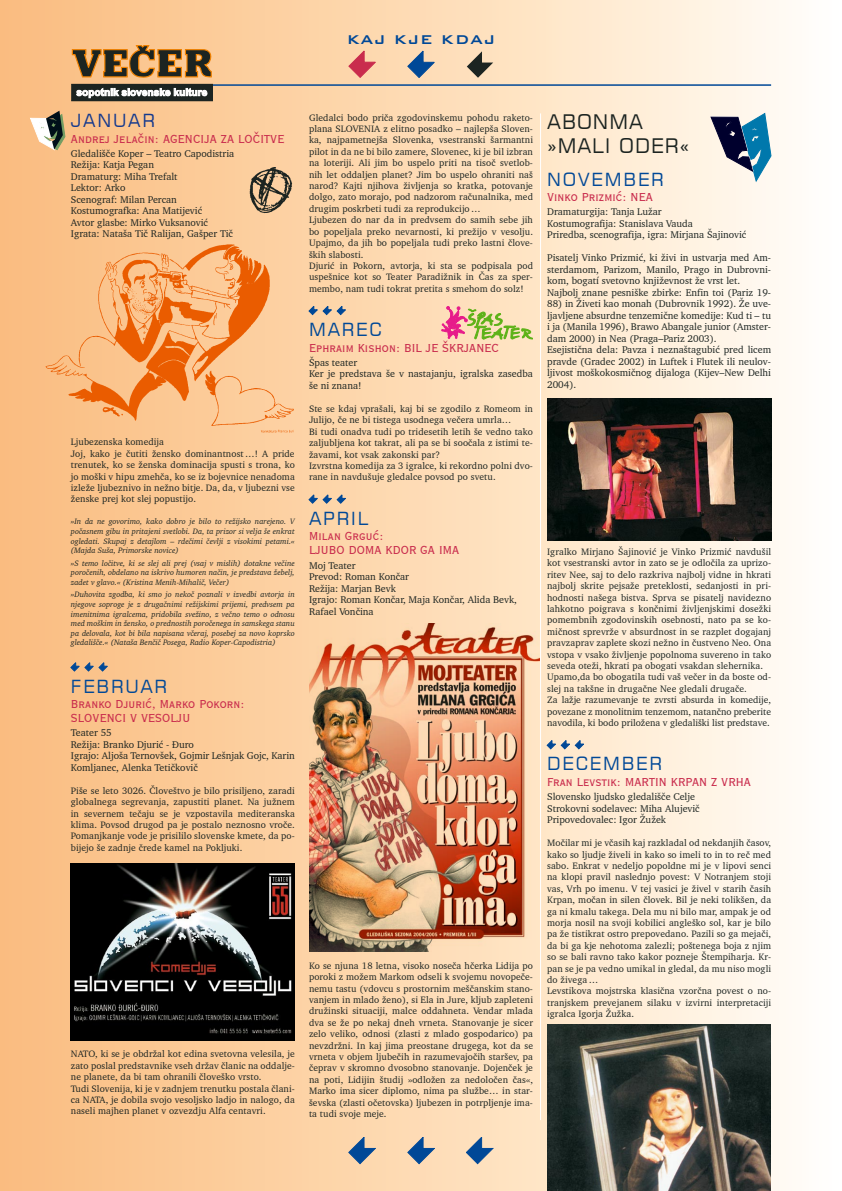
<style>
.page{position:relative;width:842px;height:1191px;background:#fff}
.page>*{position:absolute;margin:0;border:0;box-sizing:border-box;transform-origin:0 0}
.t1{font:20px/24px "Square 721 BT";letter-spacing:.05em;color:#1c2421}
.t2{font:18px "Square 721 BT";letter-spacing:.1em;color:#004897}
.t3{font:18px "Square 721 BT";letter-spacing:.1em;color:#153a8e}
.t4{font:500 17px "Bank Gothic BT";letter-spacing:.045em;color:#004897}
.t5{font:condensed 15px/14px "Copperplate Gothic BT";letter-spacing:.01em;color:#c92c4d}
.t6{font:10px/11.5px "Charter BT";color:#1c2421}
.t7{font:9.5px/11.4px "Charter BT";letter-spacing:.01em;color:#1c2421}
.t8{font:italic 8px/9.6px "Charter BT";color:#1c2421;text-align:justify}
</style>
<div class="page">
<div style="left:0;top:0;width:842px;height:1191px;background:linear-gradient(to right,#faba7a,#fffef7)"></div>
<hr style="left:841px;top:0;width:1px;height:1191px;background:#fff">
<hr style="left:212px;top:84px;width:559px;height:2px;background:#004897">
<svg style="left:408px;top:51px;width:26px;height:27px"></svg>
<svg style="left:349px;top:51px;width:26px;height:26px"></svg>
<svg style="left:467px;top:51px;width:26px;height:27px"></svg>
<svg style="left:349px;top:1137px;width:26px;height:26px"></svg>
<svg style="left:466px;top:1137px;width:27px;height:26px"></svg>
<svg style="left:408px;top:1137px;width:26px;height:26px"></svg>
<svg style="left:71px;top:45px;width:141px;height:33px;background:#9d7646"></svg>
<div style="left:72px;top:84px;width:141px;height:17px;background:#1c2421"></div>
<svg style="left:76px;top:88px;width:131px;height:10px"></svg>
<svg style="left:71px;top:662px;width:8px;height:9px"></svg>
<svg style="left:85px;top:662px;width:8px;height:9px"></svg>
<svg style="left:99px;top:662px;width:8px;height:9px"></svg>
<svg style="left:309px;top:306px;width:8px;height:8px"></svg>
<svg style="left:323px;top:306px;width:8px;height:8px"></svg>
<svg style="left:337px;top:306px;width:8px;height:8px"></svg>
<svg style="left:309px;top:495px;width:8px;height:8px"></svg>
<svg style="left:323px;top:495px;width:8px;height:8px"></svg>
<svg style="left:337px;top:495px;width:8px;height:8px"></svg>
<svg style="left:547px;top:740px;width:8px;height:9px"></svg>
<svg style="left:561px;top:740px;width:23px;height:9px"></svg>
<img style="left:44px;top:242px;width:251px;height:190px">
<svg style="left:442px;top:306px;width:91px;height:33px;background:#d8be94"></svg>
<img style="left:247px;top:159px;width:48px;height:62px">
<svg style="left:711px;top:113px;width:60px;height:68px;background:#7490a5"></svg>
<svg style="left:30px;top:111px;width:35px;height:39px"></svg>
<hr style="left:540px;top:113px;width:1px;height:1007px;background:#fff">
<img style="left:547px;top:1024px;width:224px;height:167px">
<img style="left:71px;top:863px;width:224px;height:177px">
<img style="left:309px;top:623px;width:231px;height:328px">
<img style="left:547px;top:398px;width:224px;height:142px">
<h3 class="t4" style="left:347px;top:30px;width:150px">KAJ KJE KDAJ</h3>
<h2 class="t3" style="left:71px;top:109px;width:86px">JANUAR</h2>
<h3 class="t5" style="left:71px;top:131px;width:215px">Andrej Jelačin: AGENCIJA ZA LOČITVE</h3>
<p class="t6" style="left:71px;top:147px;width:165px">Gledališče Koper – Teatro Capodistria<br>Režija: Katja Pegan<br>Dramaturg: Miha Trefalt<br>Lektor: Arko<br>Scenograf: Milan Percan<br>Kostumografka: Ana Matijević<br>Avtor glasbe: Mirko Vuksanović<br>Igrata: Nataša Tič Ralijan, Gašper Tič</p>
<p class="t7" style="left:71px;top:436px;width:225px">Ljubezenska komedija<br>Joj, kako je čutiti žensko dominantnost …! A pride trenutek, ko se ženska dominacija spusti s trona, ko jo moški v hipu zmehča, ko se iz bojevnice nenadoma izleže ljubeznivo in nežno bitje. Da, da, v ljubezni vse ženske prej kot slej popustijo.</p>
<p class="t8" style="left:71px;top:516px;width:225px">»In da ne govorimo, kako dobro je bilo to režijsko narejeno. V počasnem gibu in pritajeni svetlobi. Da, ta prizor si velja še enkrat ogledati. Skupaj z detajlom – rdečimi čevlji z visokimi petami.« (Majda Suša, Primorske novice)</p>
<p class="t8" style="left:71px;top:558px;width:225px">»S temo ločitve, ki se slej ali prej (vsaj v mislih) dotakne večine poročenih, obdelano na iskrivo humoren način, je predstava žebelj, zadet v glavo.« (Kristina Menih-Mihalič, Večer)</p>
<p class="t8" style="left:71px;top:589px;width:225px">»Duhovita zgodba, ki smo jo nekoč poznali v izvedbi avtorja in njegove soproge je z drugačnimi režijskimi prijemi, predvsem pa imenitnima igralcema, pridobila svežino, z večno temo o odnosu med moškim in žensko, o prednostih poročenega in samskega stanu pa delovala, kot bi bila napisana včeraj, posebej za novo koprsko gledališče.« (Nataša Benčič Posega, Radio Koper-Capodistria)</p>
<h2 class="t2" style="left:71px;top:675px;width:98px">FEBRUAR</h2>
<h3 class="t5" style="left:71px;top:697px;width:175px">Branko Djurić, Marko Pokorn:<br>SLOVENCI V VESOLJU</h3>
<p class="t6" style="left:71px;top:727px;width:225px">Teater 55<br>Režija: Branko Djurić - Ðuro<br>Igrajo: Aljoša Ternovšek, Gojmir Lešnjak Gojc, Karin<br>Komljanec, Alenka Tetičkovič</p>
<p class="t7" style="left:71px;top:784px;width:225px;text-align:justify">Piše se leto 3026. Človeštvo je bilo prisiljeno, zaradi globalnega segrevanja, zapustiti planet. Na južnem in severnem tečaju se je vzpostavila mediteranska klima. Povsod drugod pa je postalo neznosno vroče.<br>Pomanjkanje vode je prisililo slovenske kmete, da po&shy;bijejo še zadnje črede kamel na Pokljuki.</p>
<p class="t7" style="left:309px;top:111px;width:225px">Gledalci bodo priča zgodovinskemu pohodu raketo&shy;plana SLOVENIA z elitno posadko – najlepša Sloven&shy;ka, najpametnejša Slovenka, vsestranski šarmantni pilot in da ne bi bilo zamere, Slovenec, ki je bil izbran na loteriji. Ali jim bo uspelo priti na tisoč svetlob&shy;nih let oddaljen planet? Jim bo uspelo ohraniti naš narod? Kajti njihova življenja so kratka, potovanje dolgo, zato morajo, pod nadzorom računalnika, med drugim poskrbeti tudi za reprodukcijo …<br>Ljubezen do nar da in predvsem do samih sebe jih bo popeljala preko nevarnosti, ki prežijo v vesolju.<br>Upajmo, da jih bo popeljala tudi preko lastni člove&shy;ških slabosti.<br>Djurić in Pokorn, avtorja, ki sta se podpisala pod uspešnice kot so Teater Paradižnik in Čas za sper&shy;membo, nam tudi tokrat pretita s smehom do solz!</p>
<h2 class="t2" style="left:309px;top:318px;width:74px">MAREC</h2>
<h3 class="t5" style="left:309px;top:340px;width:191px">Ephraim Kishon: BIL JE ŠKRJANEC</h3>
<p class="t6" style="left:309px;top:356px;width:225px">Špas teater<br>Ker je predstava še v nastajanju, igralska zasedba še ni znana!</p>
<p class="t7" style="left:309px;top:403px;width:225px">Ste se kdaj vprašali, kaj bi se zgodilo z Romeom in Julijo, če ne bi tistega usodnega večera umrla…<br>Bi tudi onadva tudi po tridesetih letih še vedno tako zaljubljena kot takrat, ali pa se bi soočala z istimi te&shy;žavami, kot vsak zakonski par?<br>Izvrstna komedija za 3 igralce, ki rekordno polni dvo&shy;rane in navdušuje gledalce povsod po svetu.</p>
<h2 class="t2" style="left:309px;top:507px;width:61px">APRIL</h2>
<h3 class="t5" style="left:309px;top:529px;width:152px">Milan Grguć:<br>LJUBO DOMA KDOR GA IMA</h3>
<p class="t6" style="left:309px;top:559px;width:210px">Moj Teater<br>Prevod: Roman Končar<br>Režija: Marjan Bevk<br>Igrajo: Roman Končar, Maja Končar, Alida Bevk,<br>Rafael Vončina</p>
<p class="t7" style="left:71px;top:1048px;width:225px">NATO, ki se je obdržal kot edina svetovna velesila, je zato poslal predstavnike vseh držav članic na oddalje&shy;ne planete, da bi tam ohranili človeško vrsto.<br>Tudi Slovenija, ki je v zadnjem trenutku postala člani&shy;ca NATA, je dobila svojo vesoljsko ladjo in nalogo, da naseli majhen planet v ozvezdju Alfa centavri.</p>
<p class="t7" style="left:309px;top:959px;width:225px;text-align:justify">Ko se njuna 18 letna, visoko noseča hčerka Lidija po poroki z možem Markom odseli k svojemu novopeče&shy;nemu tastu (vdovcu s prostornim meščanskim stano&shy;vanjem in mlado ženo), si Ela in Jure, kljub zapleteni družinski situaciji, malce oddahneta. Vendar mlada dva se že po nekaj dneh vrneta. Stanovanje je sicer zelo veliko, odnosi (zlasti z mlado gospodarico) pa nevzdržni. In kaj jima preostane drugega, kot da se vrneta v objem ljubečih in razumevajočih staršev, pa čeprav v skromno dvosobno stanovanje. Dojenček je na poti, Lidijin študij »odložen za nedoločen čas«, Marko ima sicer diplomo, nima pa službe… in star&shy;ševska (zlasti očetovska) ljubezen in potrpljenje ima&shy;ta tudi svoje meje.</p>
<h1 class="t1" style="left:547px;top:109px;width:144px">ABONMA »MALI ODER«</h1>
<h2 class="t2" style="left:547px;top:168px;width:118px">NOVEMBER</h2>
<h3 class="t5" style="left:547px;top:190px;width:107px">Vinko Prizmić: NEA</h3>
<p class="t6" style="left:547px;top:206px;width:201px">Dramaturgija: Tanja Lužar<br>Kostumografija: Stanislava Vauda<br>Priredba, scenografija, igra: Mirjana Šajinović</p>
<p class="t6" style="left:547px;top:252px;width:225px">Pisatelj Vinko Prizmić, ki živi in ustvarja med Am&shy;sterdamom, Parizom, Manilo, Prago in Dubrovni&shy;kom, bogatí svetovno književnost že vrst let.<br>Najbolj znane pesniške zbirke: Enfin toi (Pariz 19-</p>
<p class="t6" style="left:547px;top:298px;width:225px">88) in Živeti kao monah (Dubrovnik 1992). Že uve&shy;ljavljene absurdne tenzemične komedije: Kud ti – tu i ja (Manila 1996), Brawo Abangale junior (Amster&shy;dam 2000) in Nea (Praga–Pariz 2003).<br>Esejistična dela: Pavza i neznaštagubić pred licem pravde (Gradec 2002) in Luftek i Flutek ili neulov&shy;ljivost moškokosmičnog dijaloga (Kijev–New Delhi 2004).</p>
<p class="t7" style="left:547px;top:546px;width:225px">Igralko Mirjano Šajinović je Vinko Prizmić navdušil kot vsestranski avtor in zato se je odločila za uprizo&shy;ritev Nee, saj to delo razkriva najbolj vidne in hkrati najbolj skrite pejsaže preteklosti, sedanjosti in pri&shy;hodnosti našega bistva. Sprva se pisatelj navidezno lahkotno poigrava s končnimi življenjskimi dosežki pomembnih zgodovinskih osebnosti, nato pa se ko&shy;mičnost sprevrže v absurdnost in se razplet dogajanj pravzaprav zaplete skozi nežno in čustveno Neo. Ona vstopa v vsako življenje popolnoma suvereno in tako seveda oteži, hkrati pa obogati vsakdan slehernika.<br>Upamo,da bo obogatila tudi vaš večer in da boste od&shy;slej na takšne in drugačne Nee gledali drugače.<br>Za lažje razumevanje te zvrsti absurda in komedije, povezane z monolitnim tenzemom, natančno preberite navodila, ki bodo priložena v gledališki list predstave.</p>
<h2 class="t2" style="left:547px;top:752px;width:116px">DECEMBER</h2>
<h3 class="t5" style="left:547px;top:774px;width:205px">Fran Levstik: MARTIN KRPAN Z VRHA</h3>
<p class="t6" style="left:547px;top:791px;width:154px">Slovensko ljudsko gledališče Celje<br>Strokovni sodelavec: Miha Alujevič<br>Pripovedovalec: Igor Žužek</p>
<p class="t7" style="left:547px;top:837px;width:225px">Močilar mi je včasih kaj razkladal od nekdanjih časov, kako so ljudje živeli in kako so imeli to in to reč med sabo. Enkrat v nedeljo popoldne mi je v lipovi senci na klopi pravil naslednjo povest: V Notranjem stoji vas, Vrh po imenu. V tej vasici je živel v starih časih Krpan, močan in silen človek. Bil je neki tolikšen, da ga ni kmalu takega. Dela mu ni bilo mar, ampak je od morja nosil na svoji kobilici angleško sol, kar je bilo pa že tistikrat ostro prepovedano. Pazili so ga mejači, da bi ga kje nehotoma zalezli; poštenega boja z njim so se bali ravno tako kakor pozneje Štempiharja. Kr&shy;pan se je pa vedno umikal in gledal, da mu niso mogli do živega …<br>Levstikova mojstrska klasična vzorčna povest o no&shy;tranjskem prevejanem silaku v izvirni interpretaciji igralca Igorja Žužka.</p>
</div>
